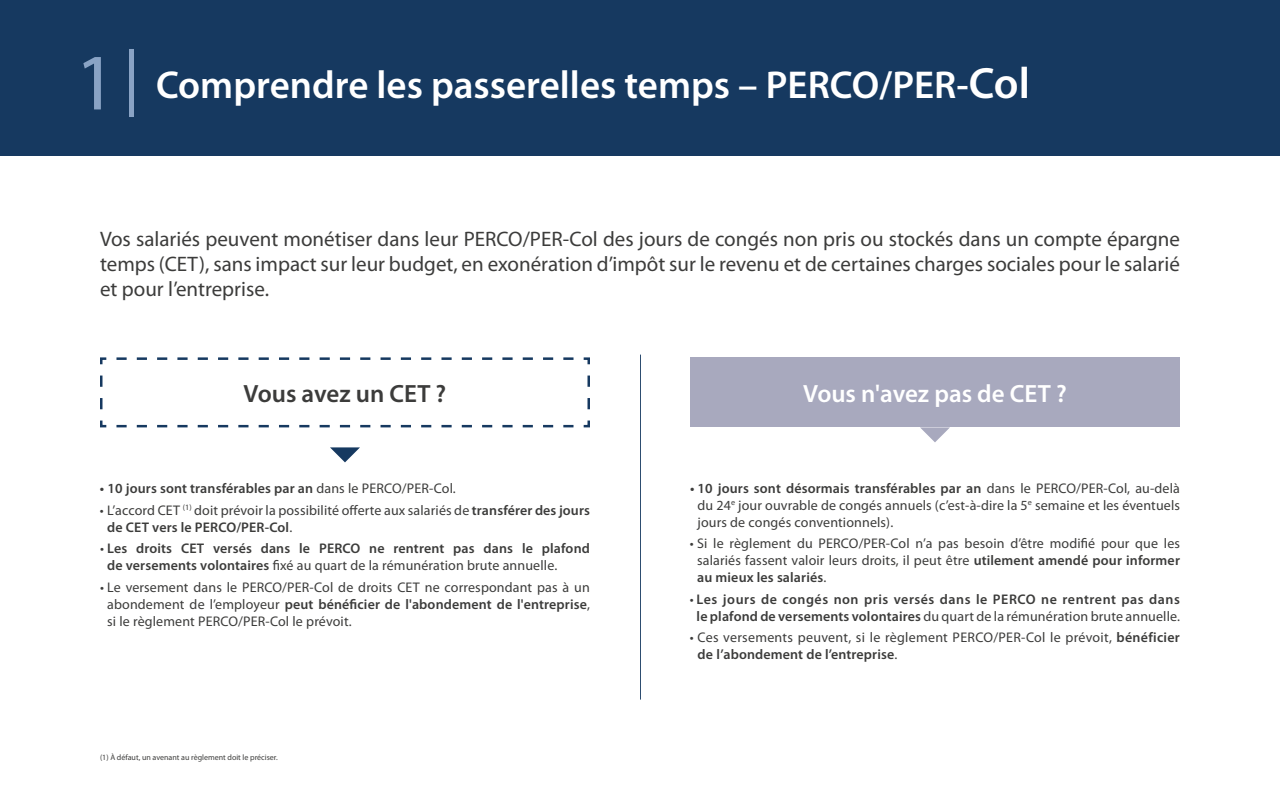
<style>
.page{position:relative;width:1280px;height:800px;background:#fff}
.page>*{position:absolute;margin:0;border:0;box-sizing:border-box;transform-origin:0 0}
.t1{font:600 39px "Myriad Pro";color:#fff}
.t2{font:600 25px "Myriad Pro";color:#fff}
.t3{font:600 25px "Myriad Pro";color:#3c3c3b}
.t4{font:21px/25.2px "Myriad Pro";color:#3c3c3b;text-align:justify}
.t5{font:14px/16.8px "Myriad Pro";letter-spacing:.01em;color:#3c3c3b;text-align:justify}
.t6{font:600 14px/16.8px "Myriad Pro";letter-spacing:.01em;color:#3c3c3b}
.t7{font:600 14px/16.8px "Myriad Pro";letter-spacing:.04em;color:#3c3c3b;text-align:center}
.t8{font:8px "Myriad Pro";color:#3c3c3b}
.s1{font-weight:400;font-size:80.6px;color:#89a3c5}
.s2{font-size:44px}
.s3{font-weight:400}
.s4{font-weight:600}
</style>
<div class="page">
<div style="left:0;top:0;width:1280px;height:156px;background:#163960"></div>
<div style="left:129px;top:49px;width:5px;height:68px;background:#89a3c5"></div>
<svg style="left:330px;top:447px;width:30px;height:15px"></svg>
<svg style="left:920px;top:427px;width:30px;height:15px"></svg>
<svg style="left:100px;top:357px;width:490px;height:71px"></svg>
<div style="left:690px;top:357px;width:490px;height:70px;background:#a8a9be"></div>
<hr style="left:640px;top:355px;width:1px;height:345px;background:#163960">
<h1 class="t1" style="left:75px;top:63px;width:957px"><span class="s1">1</span> Comprendre les passerelles temps – PERCO/PER-<span class="s2">Col</span></h1>
<p class="t4" style="left:100px;top:226px;width:1082px">Vos salariés peuvent monétiser dans leur PERCO/PER-Col des jours de congés non pris ou stockés dans un compte épargne temps (CET), sans impact sur leur budget, en exonération d’impôt sur le revenu et de certaines charges sociales pour le salarié et pour l’entreprise.</p>
<h2 class="t3" style="left:244px;top:380px;width:204px">Vous avez un CET ?</h2>
<h2 class="t2" style="left:803px;top:380px;width:265px">Vous n'avez pas de CET ?</h2>
<p class="t6" style="left:100px;top:480px;width:357px">• 10 jours sont transférables par an <span class="s3">dans le PERCO/PER-Col.</span></p>
<p class="t5" style="left:107px;top:501px;width:484px;text-indent:-7px">• L’accord CET <sup>(1)</sup> doit prévoir la possibilité offerte aux salariés de <span class="s4">transférer des jours de CET vers le PERCO/PER-Col</span>.</p>
<p class="t6" style="left:107px;top:540px;width:484px;text-indent:-7px"><span class="s3">•</span> Les droits CET versés dans le PERCO ne rentrent pas dans le plafond de versements volontaires <span class="s3">fixé au quart de la rémunération brute annuelle.</span></p>
<p class="t5" style="left:107px;top:579px;width:484px;text-indent:-7px">• Le versement dans le PERCO/PER-Col de droits CET ne correspondant pas à un abondement de l’employeur <span class="s4">peut bénéficier de l'abondement de l'entreprise</span>, si le règlement PERCO/PER-Col le prévoit.</p>
<p class="t8" style="left:100px;top:752px;width:179px">(1) À défaut, un avenant au règlement doit le préciser.</p>
<p class="t5" style="left:698px;top:480px;width:484px;text-indent:-8px"><span class="s4">• 10 jours sont désormais transférables par an</span> dans le PERCO/PER-Col, au‐delà du 24<sup>e</sup> jour ouvrable de congés annuels (c’est‐à‐dire la 5<sup>e</sup> semaine et les éventuels jours de congés conventionnels).</p>
<p class="t5" style="left:697px;top:535px;width:484px;text-indent:-7px">• Si le règlement du PERCO/PER-Col n’a pas besoin d’être modifié pour que les salariés fassent valoir leurs droits, il peut être <span class="s4">utilement amendé pour informer au mieux les salariés</span>.</p>
<p class="t7" style="left:690px;top:591px;width:492px"><span class="s3">•</span> Les jours de congés non pris versés dans le PERCO ne rentrent pas dans le plafond de versements volontaires <span class="s3">du quart de la rémunération brute annuelle.</span></p>
<p class="t5" style="left:697px;top:629px;width:484px;text-indent:-7px">• Ces versements peuvent, si le règlement PERCO/PER-Col le prévoit, <span class="s4">bénéficier de l’abondement de l’entreprise</span>.</p>
</div>
